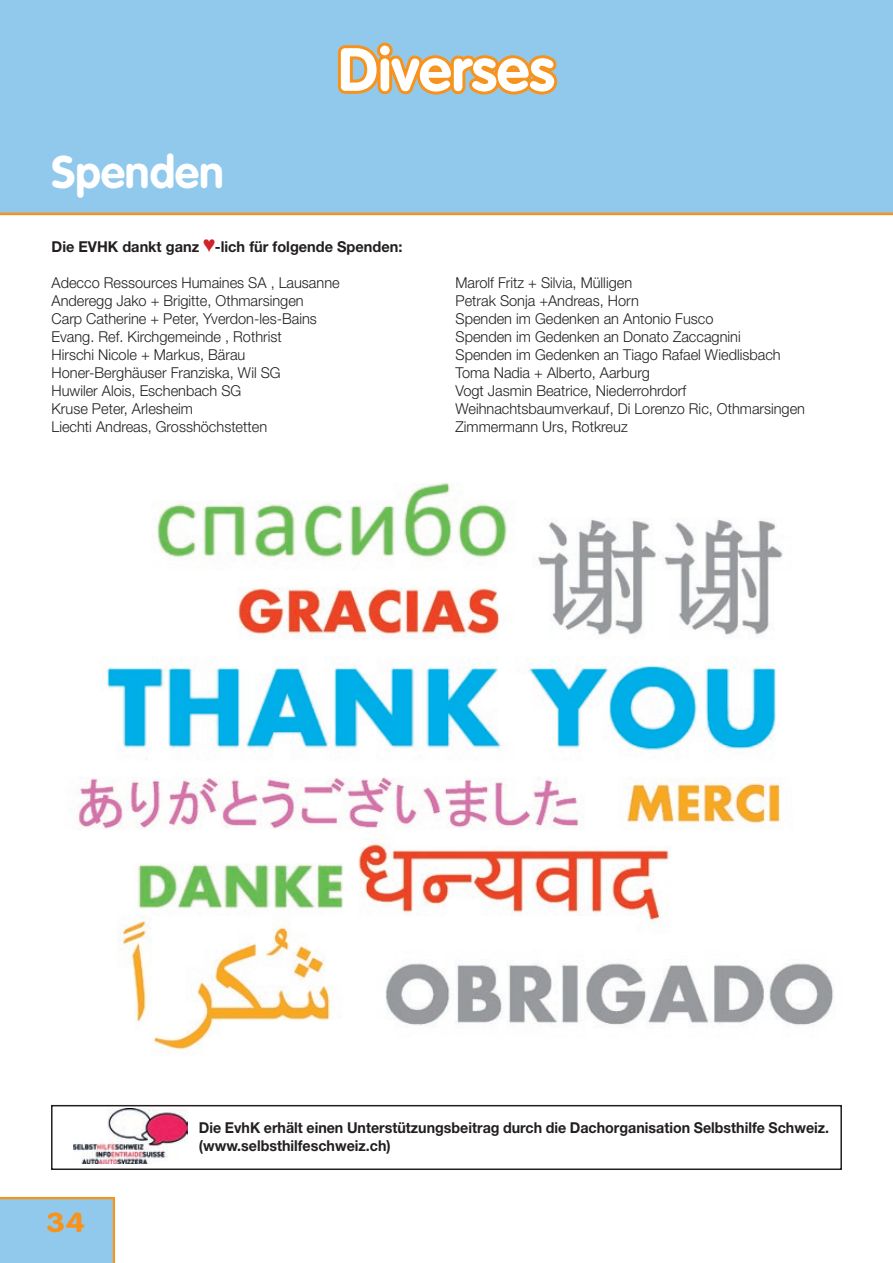
<style>
.page{position:relative;width:893px;height:1263px;background:#fff}
.page>*{position:absolute;margin:0;border:0;box-sizing:border-box;transform-origin:0 0}
.t1{font:700 60px "VAG Rounded Std";color:#fff}
.t2{font:700 45px "VAG Rounded Std";color:#fff}
.t3{font:700 27px "VAG Rounded Std";color:#f7931d;scale:1.26 1}
.t4{font:300 15px/18px "Helvetica Neue LT Std";color:#231f20}
.t5{font:700 15px/18px "Helvetica Neue LT Std";color:#231f20;scale:.95 1}
.t6{font:700 15px "Helvetica Neue LT Std";color:#231f20}
.s1{color:#d1232a}
</style>
<div class="page">
<svg style="left:0;top:1197px;width:115px;height:66px;background:#96c6e2"></svg>
<div style="left:0;top:0;width:893px;height:213px;background:#91c9ed"></div>
<svg style="left:337px;top:42px;width:221px;height:53px"></svg>
<hr style="left:0;top:213px;width:893px;height:2px;background:#f7931d">
<img style="left:73px;top:1109px;width:114px;height:55px">
<div style="left:51px;top:1105px;width:791px;height:65px;border:2px solid #231f20"></div>
<img style="left:77px;top:482px;width:757px;height:568px">
<h2 class="t2" style="left:52px;top:146px;width:174px">Spenden</h2>
<h1 class="t1" style="left:338px;top:35px;width:218px">Diverses</h1>
<p class="t6" style="left:52px;top:237px;width:352px">Die EVHK dankt ganz <span class="s1">♥</span>-lich für folgende Spenden:</p>
<p class="t4" style="left:52px;top:273px;width:290px">Adecco Ressources Humaines SA , Lausanne Anderegg Jako + Brigitte, Othmarsingen<br>Carp Catherine + Peter, Yverdon-les-Bains Evang. Ref. Kirchgemeinde , Rothrist<br>Hirschi Nicole + Markus, Bärau Honer-Berghäuser Franziska, Wil SG<br>Huwiler Alois, Eschenbach SG<br>Kruse Peter, Arlesheim<br>Liechti Andreas, Grosshöchstetten</p>
<p class="t4" style="left:455px;top:273px;width:351px">Marolf Fritz + Silvia, Mülligen<br>Petrak Sonja +Andreas, Horn<br>Spenden im Gedenken an Antonio Fusco<br>Spenden im Gedenken an Donato Zaccagnini<br>Spenden im Gedenken an Tiago Rafael Wiedlisbach Toma Nadia + Alberto, Aarburg<br>Vogt Jasmin Beatrice, Niederrohrdorf Weihnachtsbaumverkauf, Di Lorenzo Ric, Othmarsingen Zimmermann Urs, Rotkreuz</p>
<h3 class="t3" style="left:46px;top:1206px;width:32px">34</h3>
<p class="t5" style="left:199px;top:1118px;width:665px">Die EvhK erhält einen Unterstützungsbeitrag durch die Dachorganisation Selbsthilfe Schweiz. (www.selbsthilfeschweiz.ch)</p>
</div>
